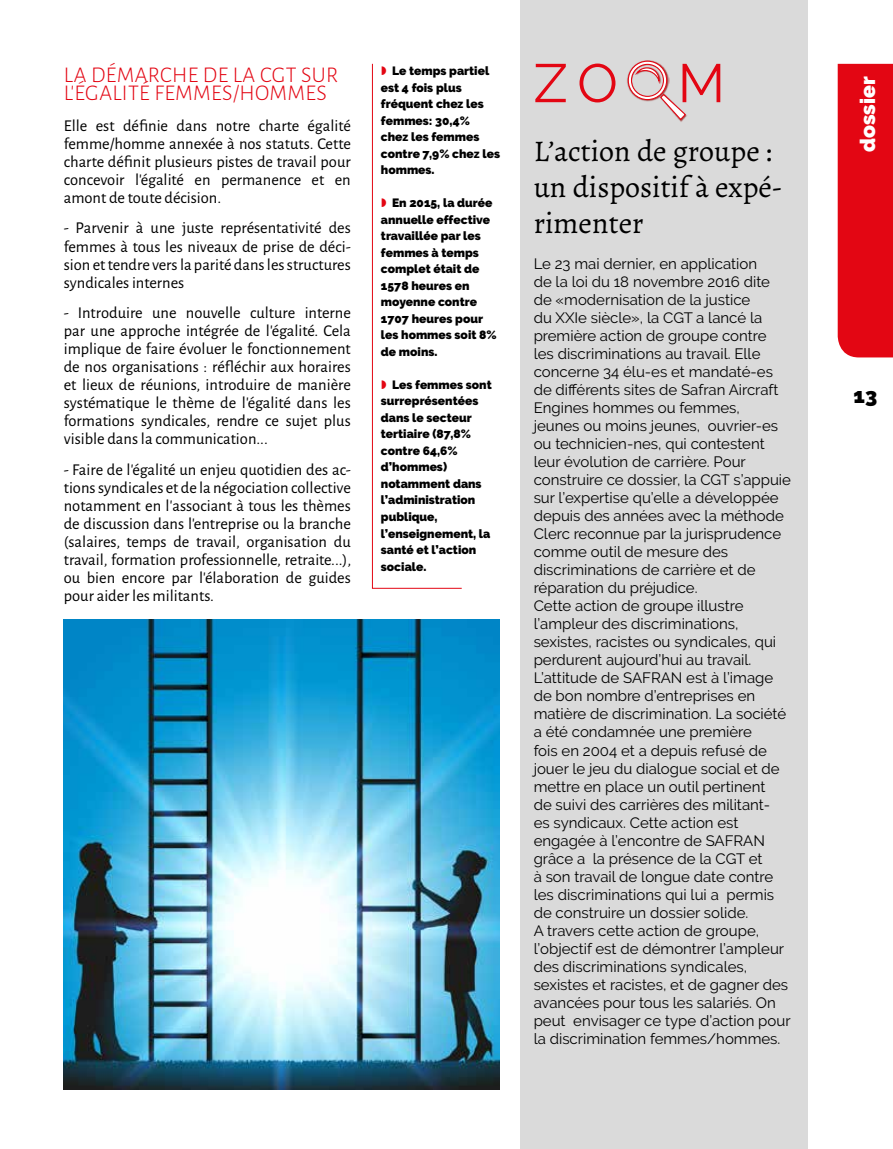
<style>
.page{position:relative;width:893px;height:1149px;background:#fff}
.page>*{position:absolute;margin:0;border:0;box-sizing:border-box;transform-origin:0 0}
.t1{font:54px "Raleway";color:#e30613}
.t2{font:30px/36px "Alegreya";color:#000}
.t3{font:300 22.5px/18px "Alegreya Sans";letter-spacing:.015em;color:#e30613}
.t4{font:900 21px "Raleway";color:#fff}
.t5{font:900 21px "Raleway";color:#000}
.t6{font:16.5px/18px "Alegreya Sans";color:#000;text-align:justify}
.t7{font:15px/18px "Raleway";color:#000}
.t8{font:900 12px/16.5px "Raleway";color:#000}
</style>
<div class="page">
<div style="left:838px;top:64px;width:55px;height:293px;background:#e30613"></div>
<img style="left:64px;top:619px;width:436px;height:470px">
<svg style="left:372px;top:63px;width:90px;height:526px"></svg>
<div style="left:521px;top:0;width:287px;height:1148px;background:#dadada"></div>
<svg style="left:627px;top:60px;width:60px;height:61px"></svg>
<svg style="left:382px;top:66px;width:4px;height:9px"></svg>
<svg style="left:382px;top:198px;width:4px;height:9px"></svg>
<svg style="left:382px;top:380px;width:4px;height:9px"></svg>
<h3 class="t3" style="left:64px;top:65px;width:276px">LA DÉMARCHE DE LA CGT SUR<br>L’ÉGALITÉ FEMMES/HOMMES</h3>
<p class="t6" style="left:64px;top:115px;width:289px">Elle est définie dans notre charte égalité femme/homme annexée à nos statuts. Cette charte définit plusieurs pistes de travail pour concevoir l’égalité en permanence et en amont de toute décision.</p>
<p class="t6" style="left:64px;top:218px;width:289px">- Parvenir à une juste représentativité des femmes à tous les niveaux de prise de déci&shy;sion et tendre vers la parité dans les structures syndicales internes</p>
<p class="t6" style="left:64px;top:303px;width:289px">- Introduire une nouvelle culture interne par une approche intégrée de l’égalité. Cela implique de faire évoluer le fonctionnement de nos organisations : réfléchir aux horaires et lieux de réunions, introduire de manière systématique le thème de l’égalité dans les formations syndicales, rendre ce sujet plus visible dans la communication...</p>
<p class="t6" style="left:64px;top:460px;width:289px">- Faire de l’égalité un enjeu quotidien des ac&shy;tions syndicales et de la négociation collective notamment en l’associant à tous les thèmes de discussion dans l’entreprise ou la branche (salaires, temps de travail, organisation du travail, formation professionnelle, retraite...), ou bien encore par l’élaboration de guides pour aider les militants.</p>
<p class="t8" style="left:381px;top:63px;width:121px;text-indent:11px">Le temps partiel est 4 fois plus fréquent chez les femmes: 30,4% chez les femmes contre 7,9% chez les hommes.</p>
<p class="t8" style="left:381px;top:195px;width:117px;text-indent:11px">En 2015, la durée annuelle effective travaillée par les femmes à temps complet était de<br>1578 heures en moyenne contre<br>1707 heures pour les hommes soit 8% de moins.</p>
<p class="t8" style="left:381px;top:376px;width:112px;text-indent:11px">Les femmes sont surreprésentées dans le secteur tertiaire (87,8% contre 64,6% d’hommes) notamment dans l’administration publique, l’enseignement, la santé et l’action sociale.</p>
<h1 class="t1" style="left:534px;top:52px;width:193px">ZO M</h1>
<h2 class="t2" style="left:534px;top:133px;width:250px">L’action de groupe : un dispositif à expé&shy;rimenter</h2>
<p class="t7" style="left:534px;top:255px;width:259px">Le 23 mai dernier, en application<br>de la loi du 18 novembre 2016 dite de «modernisation de la justice<br>du XXIe siècle», la CGT a lancé la première action de groupe contre<br>les discriminations au travail. Elle concerne 34 élu-es et mandaté-es de différents sites de Safran Aircraft Engines hommes ou femmes,<br>jeunes ou moins jeunes, ouvrier-es ou technicien-nes, qui contestent leur évolution de carrière. Pour construire ce dossier, la CGT s’appuie sur l’expertise qu’elle a développée depuis des années avec la méthode Clerc reconnue par la jurisprudence comme outil de mesure des discriminations de carrière et de réparation du préjudice.<br>Cette action de groupe illustre l’ampleur des discriminations, sexistes, racistes ou syndicales, qui perdurent aujourd’hui au travail.<br>L’attitude de SAFRAN est à l’image de bon nombre d’entreprises en matière de discrimination. La société a été condamnée une première<br>fois en 2004 et a depuis refusé de jouer le jeu du dialogue social et de mettre en place un outil pertinent<br>de suivi des carrières des militant-<br>es syndicaux. Cette action est engagée à l’encontre de SAFRAN grâce a la présence de la CGT et<br>à son travail de longue date contre les discriminations qui lui a permis de construire un dossier solide.<br>A travers cette action de groupe, l’objectif est de démontrer l’ampleur des discriminations syndicales, sexistes et racistes, et de gagner des avancées pour tous les salariés. On peut envisager ce type d’action pour la discrimination femmes/hommes.</p>
<h3 class="t4" style="left:856px;top:152px;width:77px;rotate:-90deg">dossier</h3>
<h3 class="t5" style="left:853px;top:383px;width:25px">13</h3>
</div>
